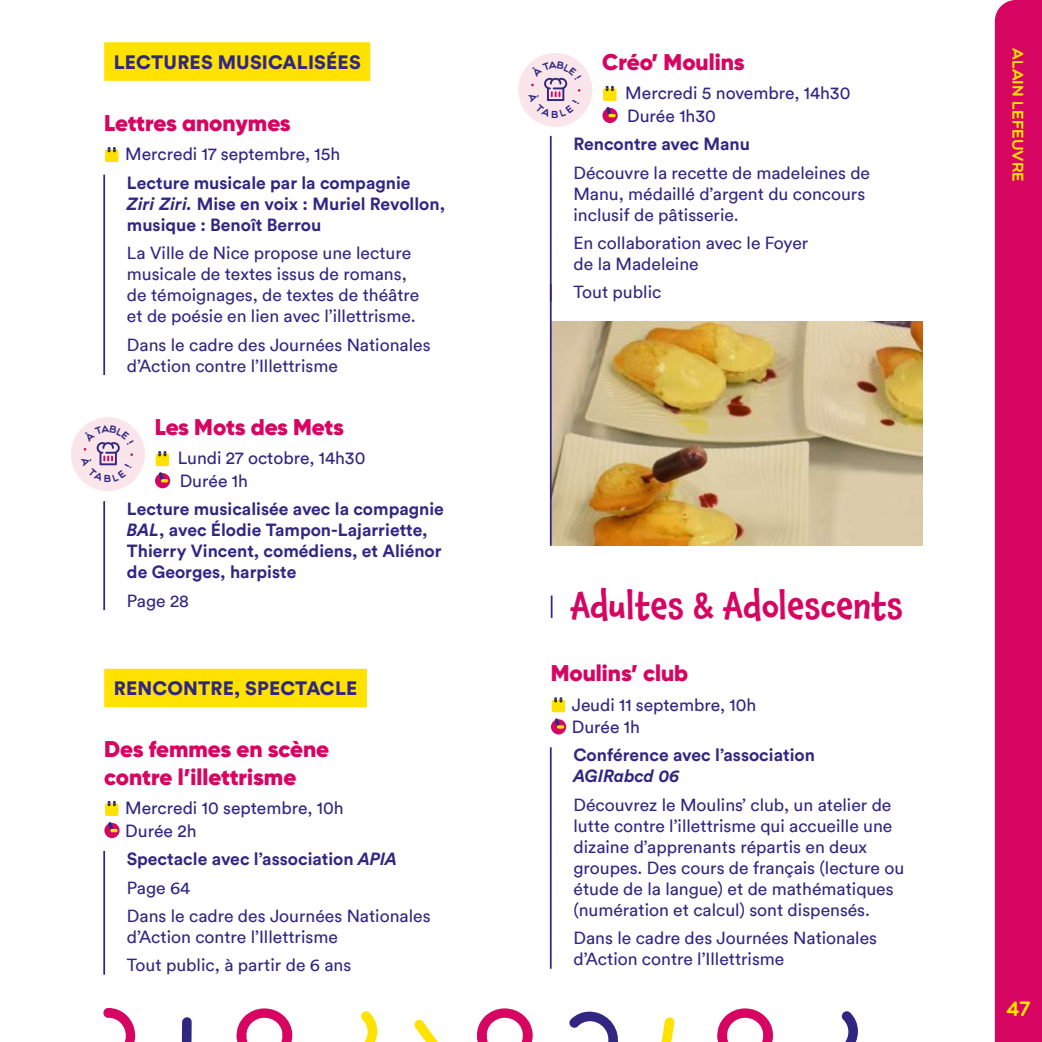
<style>
.page{position:relative;width:1042px;height:1042px;background:#fff}
.page>*{position:absolute;margin:0;border:0;box-sizing:border-box;transform-origin:0 0}
.t1{font:500 35px "Chaloops";color:#d60561}
.t2{font:900 22.75px/27.3px "Gilroy";color:#d60561}
.t3{font:21px "Multicolore";color:#ffe200}
.t4{font:900 19.25px "Circular Std";letter-spacing:.01em;color:#312783}
.t5{font:17.5px/21px "Circular";color:#312783}
.t6{font:700 17.5px/21px "Circular Std";color:#312783}
.t7{font:17.5px/22.4px "Circular Std";color:#312783}
.t8{font:italic 700 17.5px "Circular Std";color:#312783}
.t9{font:15.75px "Multicolore";color:#ffe200}
.s1{font-style:italic}
</style>
<div class="page">
<div style="left:104px;top:42px;width:266px;height:39px;background:#ffe200"></div>
<hr style="left:103px;top:175px;width:2px;height:200px;background:#312783">
<hr style="left:103px;top:501px;width:2px;height:109px;background:#312783">
<div style="left:104px;top:669px;width:263px;height:38px;background:#ffe200"></div>
<hr style="left:103px;top:851px;width:2px;height:124px;background:#312783">
<div style="left:105px;top:150px;width:13px;height:12px;background:#ffe200;border-radius:2px"></div>
<svg style="left:108px;top:147px;width:8px;height:5px"></svg>
<div style="left:156px;top:453px;width:13px;height:13px;background:#ffe200;border-radius:2px"></div>
<svg style="left:158px;top:451px;width:8px;height:5px"></svg>
<svg style="left:155px;top:473px;width:15px;height:15px"></svg>
<svg style="left:159px;top:472px;width:9px;height:10px"></svg>
<div style="left:105px;top:803px;width:13px;height:13px;background:#ffe200;border-radius:2px"></div>
<svg style="left:108px;top:801px;width:8px;height:5px"></svg>
<svg style="left:104px;top:823px;width:16px;height:15px"></svg>
<svg style="left:108px;top:822px;width:10px;height:10px"></svg>
<hr style="left:550px;top:136px;width:2px;height:166px;background:#312783">
<hr style="left:550px;top:747px;width:2px;height:222px;background:#312783">
<div style="left:603px;top:88px;width:13px;height:13px;background:#ffe200;border-radius:2px"></div>
<svg style="left:606px;top:86px;width:8px;height:5px"></svg>
<svg style="left:602px;top:108px;width:15px;height:15px"></svg>
<svg style="left:606px;top:107px;width:10px;height:10px"></svg>
<svg style="left:551px;top:595px;width:1px;height:23px"></svg>
<div style="left:552px;top:700px;width:13px;height:12px;background:#ffe200;border-radius:2px"></div>
<svg style="left:554px;top:697px;width:8px;height:5px"></svg>
<div style="left:551px;top:719px;width:15px;height:15px;background:#d60561;border-radius:50%"></div>
<svg style="left:555px;top:718px;width:9px;height:11px"></svg>
<img style="left:552px;top:321px;width:371px;height:225px">
<hr style="left:550px;top:284px;width:2px;height:262px;background:#312783">
<div style="left:71px;top:417px;width:74px;height:74px;background:#fae5ea;border-radius:50%"></div>
<div style="left:518px;top:53px;width:74px;height:74px;background:#fae5ea;border-radius:50%"></div>
<div style="left:995px;top:0;width:47px;height:1042px;background:#d60561"></div>
<svg style="left:841px;top:1011px;width:17px;height:31px"></svg>
<svg style="left:661px;top:1017px;width:14px;height:25px"></svg>
<svg style="left:717px;top:1008px;width:56px;height:34px"></svg>
<svg style="left:569px;top:1011px;width:49px;height:31px"></svg>
<svg style="left:414px;top:1019px;width:24px;height:23px"></svg>
<svg style="left:477px;top:1008px;width:56px;height:34px"></svg>
<svg style="left:361px;top:1011px;width:16px;height:31px"></svg>
<svg style="left:182px;top:1017px;width:10px;height:25px"></svg>
<svg style="left:236px;top:1008px;width:56px;height:34px"></svg>
<svg style="left:103px;top:1008px;width:32px;height:34px"></svg>
<svg style="left:81px;top:425px;width:53px;height:41px"></svg>
<svg style="left:528px;top:61px;width:53px;height:57px"></svg>
<p class="t4" style="left:114px;top:49px;width:248px">LECTURES MUSICALISÉES</p>
<h2 class="t2" style="left:104px;top:109px;width:188px">Lettres anonymes</h2>
<p class="t7" style="left:125px;top:143px;width:216px">Mercredi 17 septembre, 15h</p>
<p class="t6" style="left:127px;top:172px;width:320px">Lecture musicale par la compagnie<br><span class="s1">Ziri Ziri.</span> Mise en voix : Muriel Revollon, musique : Benoît Berrou</p>
<p class="t5" style="left:127px;top:242px;width:294px">La Ville de Nice propose une lecture musicale de textes issus de romans, de témoignages, de textes de théâtre et de poésie en lien avec l’illettrisme.</p>
<p class="t5" style="left:127px;top:334px;width:305px">Dans le cadre des Journées Nationales d’Action contre l’Illettrisme</p>
<h2 class="t2" style="left:155px;top:413px;width:191px">Les Mots des Mets</h2>
<p class="t7" style="left:178px;top:447px;width:189px">Lundi 27 octobre, 14h30<br>Durée 1h</p>
<p class="t6" style="left:127px;top:498px;width:318px">Lecture musicalisée avec la compagnie <span class="s1">BAL</span>, avec Élodie Tampon-Lajarriette, Thierry Vincent, comédiens, et Aliénor de Georges, harpiste</p>
<p class="t5" style="left:127px;top:590px;width:64px">Page 28</p>
<p class="t4" style="left:114px;top:675px;width:245px">RENCONTRE, SPECTACLE</p>
<h2 class="t2" style="left:104px;top:736px;width:226px">Des femmes en scène contre l’illettrisme</h2>
<p class="t7" style="left:125px;top:796px;width:220px">Mercredi 10 septembre, 10h<br>Durée 2h</p>
<p class="t6" style="left:127px;top:848px;width:272px">Spectacle avec l’association <span class="s1">APIA</span></p>
<p class="t5" style="left:127px;top:873px;width:305px;line-height:28.3px">Page 64<br>Dans le cadre des Journées Nationales</p>
<p class="t5" style="left:127px;top:922px;width:226px;line-height:28.3px">d’Action contre l’Illettrisme<br>Tout public, à partir de 6 ans</p>
<h2 class="t2" style="left:602px;top:48px;width:144px">Créo’ Moulins</h2>
<p class="t7" style="left:625px;top:82px;width:227px">Mercredi 5 novembre, 14h30<br>Durée 1h30</p>
<p class="t6" style="left:573px;top:133px;width:178px">Rencontre avec Manu</p>
<p class="t5" style="left:573px;top:162px;width:298px">Découvre la recette de madeleines de<br>Manu, médaillé d’argent du concours inclusif de pâtisserie.</p>
<p class="t5" style="left:573px;top:232px;width:236px">En collaboration avec le Foyer de la Madeleine</p>
<p class="t5" style="left:573px;top:281px;width:89px">Tout public</p>
<p class="t9" style="left:1027px;top:48px;width:136px;rotate:90deg">alain lefeuvre</p>
<h1 class="t1" style="left:571px;top:579px;width:333px">Adultes &amp; Adolescents</h1>
<h2 class="t2" style="left:551px;top:659px;width:139px">Moulins’ club</h2>
<p class="t7" style="left:572px;top:693px;width:186px">Jeudi 11 septembre, 10h<br>Durée 1h</p>
<p class="t6" style="left:573px;top:744px;width:243px">Conférence avec l’association</p>
<p class="t8" style="left:573px;top:765px;width:107px">AGIRabcd 06</p>
<p class="t5" style="left:573px;top:794px;width:332px">Découvrez le Moulins’ club, un atelier de lutte contre l’illettrisme qui accueille une dizaine d’apprenants répartis en deux groupes. Des cours de français (lecture ou étude de la langue) et de mathématiques (numération et calcul) sont dispensés.</p>
<p class="t5" style="left:573px;top:927px;width:305px">Dans le cadre des Journées Nationales d’Action contre l’Illettrisme</p>
<p class="t3" style="left:1006px;top:995px;width:26px">47</p>
</div>
